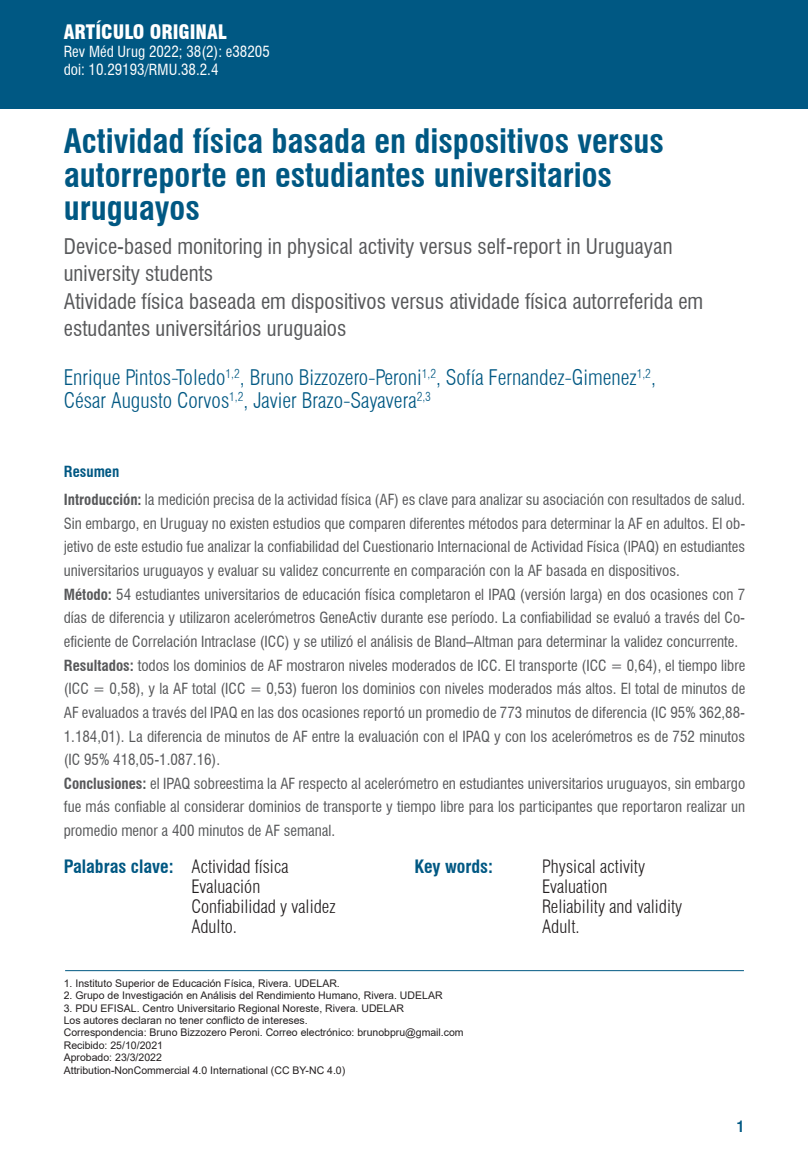
<style>
.page{position:relative;width:808px;height:1170px;background:#fff}
.page>*{position:absolute;margin:0;border:0;box-sizing:border-box;transform-origin:0 0}
.t1{font:700 condensed 33px/33.8px "Swiss 721 BT";color:#005883}
.t2{font:condensed 21px/27px "Swiss 721 BT";color:#57585a}
.t3{font:300 condensed 21px/22.5px "Swiss 721 BT";color:#005883}
.t4{font:900 condensed 19.5px "Swiss 721 BT";color:#fff}
.t5{font:300 condensed 18px/20px "Swiss 721 BT";color:#231f20}
.t6{font:700 condensed 18px "Swiss 721 BT";color:#005883}
.t7{font:condensed 15px/23.7px "Swiss 721 BT";color:#57585a}
.t8{font:condensed 15px/18px "Swiss 721 BT";color:#fff}
.t9{font:700 condensed 15px "Swiss 721 BT";color:#005883}
.t10{font:10.5px/12.5px "Arial";color:#231f20}
.s1{font-weight:700;color:#005883}
.s2{font-weight:700}
</style>
<div class="page">
<div style="left:0;top:0;width:808px;height:108px;background:#005883"></div>
<hr style="left:65px;top:970px;width:679px;height:1px;background:#005883">
<h3 class="t4" style="left:64px;top:20px;width:165px">ARTÍCULO ORIGINAL</h3>
<p class="t8" style="left:64px;top:42px;width:208px">Rev Méd Urug 2022; 38(2): e38205 doi: 10.29193/RMU.38.2.4</p>
<h1 class="t1" style="left:64px;top:124px;width:602px">Actividad física basada en dispositivos versus autorreporte en estudiantes universitarios uruguayos</h1>
<h2 class="t2" style="left:64px;top:233px;width:641px">Device-based monitoring in physical activity versus self-report in Uruguayan university students<br>Atividade física baseada em dispositivos versus atividade física autorreferida em estudantes universitários uruguaios</h2>
<h2 class="t3" style="left:64px;top:366px;width:594px">Enrique Pintos-Toledo<sup>1,2</sup>, Bruno Bizzozero-Peroni<sup>1,2</sup>, Sofía Fernandez-Gimenez<sup>1,2</sup>,<br>César Augusto Corvos<sup>1,2</sup>, Javier Brazo-Sayavera<sup>2,3</sup></h2>
<p class="t7" style="left:64px;top:458px;width:683px;line-height:27.9px"><span class="s1">Resumen<br></span><span class="s2">Introducción:</span> la medición precisa de la actividad física (AF) es clave para analizar su asociación con resultados de salud.</p>
<p class="t7" style="left:64px;top:511px;width:683px">Sin embargo, en Uruguay no existen estudios que comparen diferentes métodos para determinar la AF en adultos. El ob&shy;jetivo de este estudio fue analizar la confiabilidad del Cuestionario Internacional de Actividad Física (IPAQ) en estudiantes universitarios uruguayos y evaluar su validez concurrente en comparación con la AF basada en dispositivos.<br><span class="s2">Método:</span> 54 estudiantes universitarios de educación física completaron el IPAQ (versión larga) en dos ocasiones con 7 días de diferencia y utilizaron acelerómetros GeneActiv durante ese período. La confiabilidad se evaluó a través del Co&shy;eficiente de Correlación Intraclase (ICC) y se utilizó el análisis de Bland–Altman para determinar la validez concurrente.<br><span class="s2">Resultados:</span> todos los dominios de AF mostraron niveles moderados de ICC. El transporte (ICC = 0,64), el tiempo libre (ICC = 0,58), y la AF total (ICC = 0,53) fueron los dominios con niveles moderados más altos. El total de minutos de AF evaluados a través del IPAQ en las dos ocasiones reportó un promedio de 773 minutos de diferencia (IC 95% 362,88- 1.184,01). La diferencia de minutos de AF entre la evaluación con el IPAQ y con los acelerómetros es de 752 minutos (IC 95% 418,05-1.087.16).<br><span class="s2">Conclusiones:</span> el IPAQ sobreestima la AF respecto al acelerómetro en estudiantes universitarios uruguayos, sin embargo fue más confiable al considerar dominios de transporte y tiempo libre para los participantes que reportaron realizar un promedio menor a 400 minutos de AF semanal.</p>
<p class="t5" style="left:191px;top:856px;width:146px;text-indent:-128px"><span class="s1">Palabras clave:</span> Actividad física<br>Evaluación<br>Confiabilidad y validez<br>Adulto.</p>
<p class="t6" style="left:414px;top:855px;width:80px">Key words:</p>
<p class="t5" style="left:542px;top:856px;width:142px">Physical activity<br>Evaluation<br>Reliability and validity<br>Adult.</p>
<p class="t10" style="left:64px;top:976px;width:278px">1. Instituto Superior de Educación Física, Rivera. UDELAR.</p>
<p class="t10" style="left:64px;top:988px;width:380px">2. Grupo de Investigación en Análisis del Rendimiento Humano, Rivera. UDELAR</p>
<p class="t10" style="left:64px;top:1001px;width:401px">3. PDU EFISAL. Centro Universitario Regional Noreste, Rivera. UDELAR<br>Los autores declaran no tener conflicto de intereses.<br>Correspondencia: Bruno Bizzozero Peroni. Correo electrónico: brunobpru@gmail.com Recibido: 25/10/2021<br>Aprobado: 23/3/2022<br>Attribution-NonCommercial 4.0 International (CC BY-NC 4.0)</p>
<p class="t9" style="left:737px;top:1116px;width:9px">1</p>
</div>
